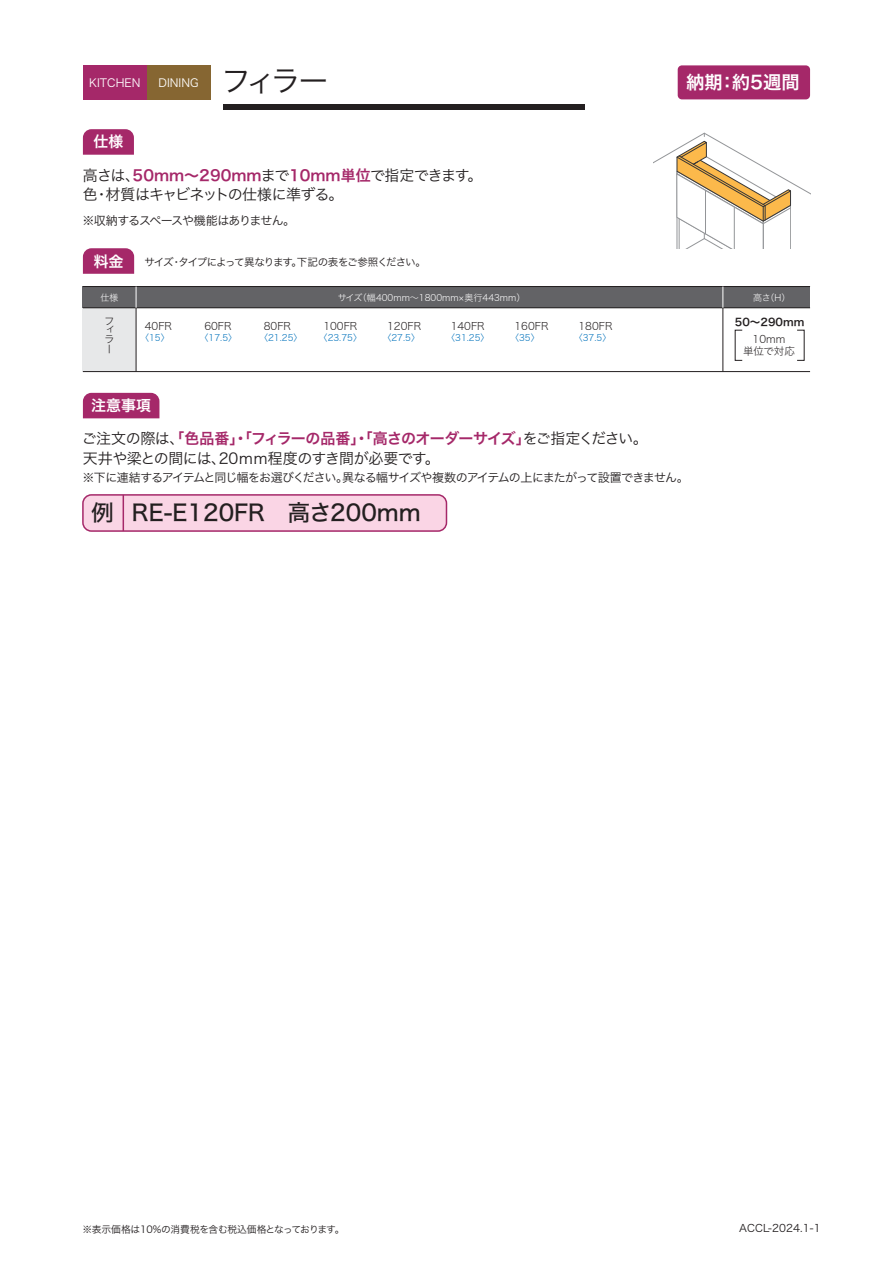
<style>
.page{position:relative;width:893px;height:1263px;background:#fff}
.page>*{position:absolute;margin:0;border:0;box-sizing:border-box;transform-origin:0 0}
.t1{font:30px "Hiragino Sans W3";color:#231f20}
.t2{font:22.5px "Hiragino Sans W5";color:#231f20}
.t3{font:18.15px "Hiragino Sans W6";color:#fff}
.t4{font:15px "Hiragino Sans W3";letter-spacing:-.04em;color:#231f20}
.t5{font:15px "Hiragino Sans W6";letter-spacing:-.04em;color:#a52869}
.t6{font:15px "Hiragino Sans W6";color:#a52869}
.t7{font:15px "Hiragino Sans W6";color:#fff}
.t8{font:12px "Hiragino Sans W3";letter-spacing:-.075em;color:#231f20}
.t9{font:11.25px "Hiragino Sans W3";color:#fff}
.t10{font:10.5px/12px "Hiragino Sans W2";color:#231f20}
.t11{font:10.5px "Hiragino Sans W3";letter-spacing:-.1em;color:#231f20}
.t12{font:10.5px "Hiragino Sans W3";letter-spacing:.01em;color:#231f20}
.t13{font:10.5px "Hiragino Sans W6";color:#231f20}
.t14{font:9.75px "Hiragino Sans W3";letter-spacing:-.03em;color:#231f20}
.t15{font:9px "Hiragino Sans W2";color:#0072bc}
.t16{font:9px "Hiragino Sans W2";color:#fff}
.s1{font-family:"Hiragino Sans W3";color:#231f20}
</style>
<div class="page">
<div style="left:678px;top:65px;width:132px;height:34px;background:#a52869;border-radius:4px"></div>
<div style="left:83px;top:286px;width:53px;height:86px;background:#e7e8e9"></div>
<div style="left:83px;top:286px;width:727px;height:22px;background:#636366"></div>
<hr style="left:83px;top:308px;width:727px;height:1px;background:#231f20">
<hr style="left:83px;top:286px;width:727px;height:1px;background:#231f20">
<hr style="left:136px;top:308px;width:1px;height:64px;background:#231f20">
<hr style="left:723px;top:308px;width:1px;height:64px;background:#231f20">
<svg style="left:136px;top:286px;width:1px;height:22px"></svg>
<svg style="left:723px;top:286px;width:1px;height:22px"></svg>
<hr style="left:83px;top:371px;width:727px;height:1px;background:#231f20">
<svg style="left:83px;top:248px;width:51px;height:26px"></svg>
<div style="left:223px;top:104px;width:362px;height:6px;background:#231f20"></div>
<svg style="left:83px;top:129px;width:51px;height:26px"></svg>
<div style="left:83px;top:393px;width:76px;height:25px;background:#a52869"></div>
<div style="left:83px;top:495px;width:363px;height:36px;background:#fad5e5;border-radius:9px"></div>
<div style="left:82px;top:494px;width:365px;height:38px;border:2px solid #a52869;border-radius:9px"></div>
<hr style="left:123px;top:495px;width:1px;height:36px;background:#a52869">
<div style="left:147px;top:65px;width:63px;height:34px;background:#866632"></div>
<div style="left:83px;top:65px;width:64px;height:34px;background:#a52869"></div>
<svg style="left:653px;top:133px;width:157px;height:115px"></svg>
<p class="t9" style="left:89px;top:72px;width:53px">KITCHEN</p>
<p class="t9" style="left:159px;top:72px;width:42px">DINING</p>
<p class="t7" style="left:93px;top:128px;width:31px">仕様</p>
<h1 class="t1" style="left:221px;top:54px;width:109px">フィラー</h1>
<p class="t6" style="left:83px;top:161px;width:401px"><span class="s1">高さは、</span>50mm～290mm<span class="s1">まで</span>10mm単位<span class="s1">で指定できます。</span></p>
<p class="t4" style="left:83px;top:181px;width:262px">色・材質はキャビネットの仕様に準ずる。</p>
<p class="t8" style="left:82px;top:209px;width:214px">※収納するスペースや機能はありません。</p>
<p class="t7" style="left:93px;top:247px;width:32px">料金</p>
<p class="t11" style="left:144px;top:253px;width:283px">サイズ・タイプによって異なります。下記の表をご参照ください。</p>
<h3 class="t3" style="left:686px;top:66px;width:115px">納期：約5週間</h3>
<p class="t16" style="left:100px;top:289px;width:19px">仕様</p>
<p class="t10" style="left:104px;top:316px;width:11px;line-height:8.1px">フィ</p>
<p class="t10" style="left:104px;top:333px;width:11px;line-height:10.1px">ラー</p>
<p class="t16" style="left:338px;top:289px;width:189px">サイズ（幅400mm～1800mm×奥行443mm）</p>
<p class="t16" style="left:753px;top:289px;width:39px">高さ（H）</p>
<p class="t10" style="left:145px;top:319px;width:29px">40FR</p>
<p class="t10" style="left:204px;top:319px;width:29px">60FR</p>
<p class="t10" style="left:264px;top:319px;width:29px">80FR</p>
<p class="t10" style="left:387px;top:319px;width:36px">120FR</p>
<p class="t10" style="left:451px;top:319px;width:36px">140FR</p>
<p class="t10" style="left:514px;top:319px;width:36px">160FR</p>
<p class="t10" style="left:578px;top:319px;width:36px">180FR</p>
<p class="t13" style="left:735px;top:312px;width:71px">50～290mm</p>
<p class="t10" style="left:743px;top:332px;width:53px;text-align:center">10mm<br>単位で対応</p>
<p class="t10" style="left:323px;top:319px;width:36px">100FR</p>
<p class="t15" style="left:319px;top:330px;width:45px">〈23.75〉</p>
<p class="t15" style="left:140px;top:330px;width:31px">〈15〉</p>
<p class="t15" style="left:200px;top:330px;width:39px">〈17.5〉</p>
<p class="t15" style="left:259px;top:330px;width:45px">〈21.25〉</p>
<p class="t15" style="left:382px;top:330px;width:39px">〈27.5〉</p>
<p class="t15" style="left:446px;top:330px;width:45px">〈31.25〉</p>
<p class="t15" style="left:510px;top:330px;width:31px">〈35〉</p>
<p class="t15" style="left:574px;top:330px;width:39px">〈37.5〉</p>
<p class="t7" style="left:91px;top:392px;width:61px">注意事項</p>
<p class="t5" style="left:82px;top:425px;width:567px"><span class="s1">ご注文の際は、</span>「色品番」・「フィラーの品番」・「高さのオーダーサイズ」<span class="s1">をご指定ください。</span></p>
<p class="t4" style="left:83px;top:445px;width:358px">天井や梁との間には、20ｍｍ程度のすき間が必要です。</p>
<p class="t8" style="left:82px;top:467px;width:608px">※下に連結するアイテムと同じ幅をお選びください。異なる幅サイズや複数のアイテムの上にまたがって設置できません。</p>
<h2 class="t2" style="left:91px;top:492px;width:331px">例 RE-E120FR　高さ200mm</h2>
<p class="t14" style="left:82px;top:1220px;width:263px">※表示価格は10%の消費税を含む税込価格となっております。</p>
<p class="t12" style="left:739px;top:1218px;width:83px">ACCL-2024.1-1</p>
</div>
